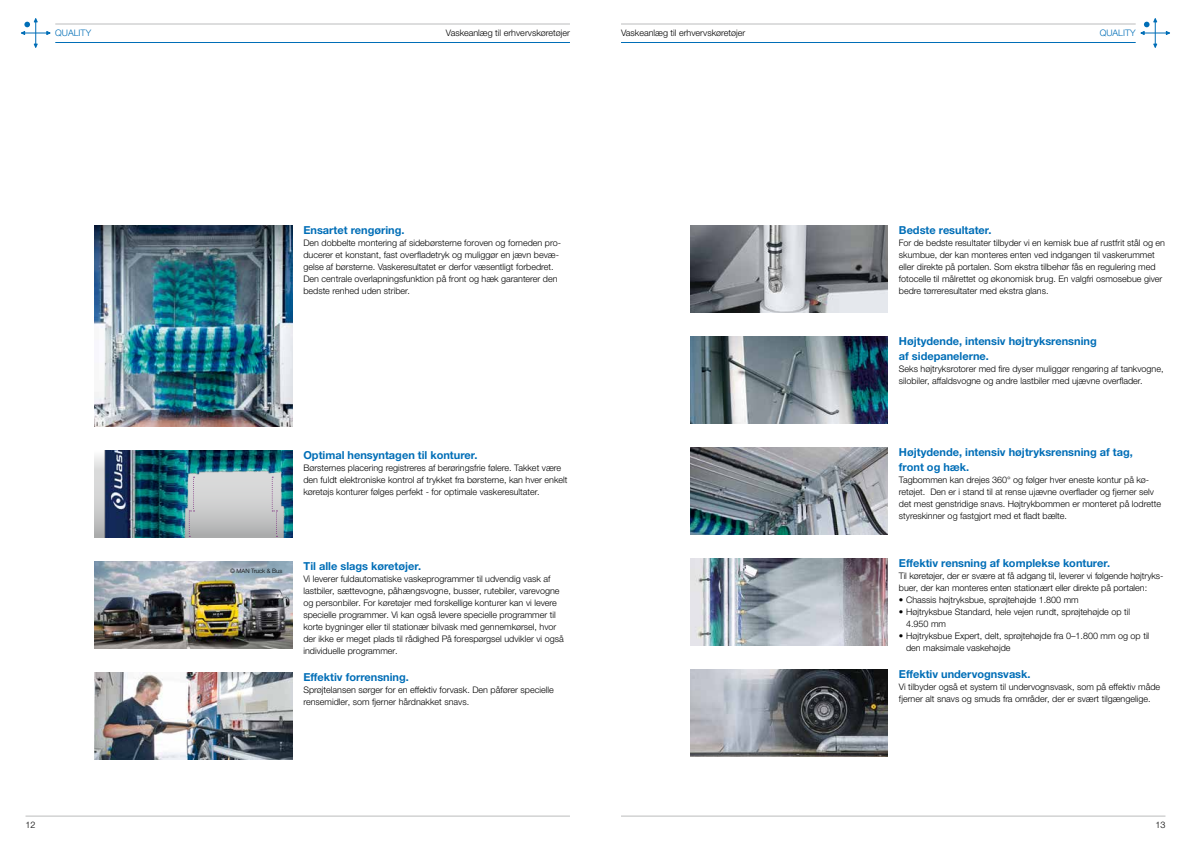
<style>
.page{position:relative;width:1191px;height:842px;background:#fff}
.page>*{position:absolute;margin:0;border:0;box-sizing:border-box;transform-origin:0 0}
.t1{font:700 11px/15px "Helvetica Neue LTW1 G";color:#006eb7}
.t2{font:300 9px/12px "Helvetica Neue LTW1 G";color:#000}
.t3{font:300 9px "Helvetica Neue LTW1 G";color:#006eb7}
.t4{font:300 6px "Helvetica Neue LTW1 G";color:#000}
</style>
<div class="page">
<hr style="left:55px;top:42px;width:515px;height:1px;background:#006eb7">
<hr style="left:621px;top:42px;width:514px;height:1px;background:#006eb7">
<hr style="left:55px;top:24px;width:515px;height:1px;background:#bbbcbd">
<hr style="left:621px;top:24px;width:514px;height:1px;background:#bbbcbd">
<svg style="left:21px;top:18px;width:30px;height:30px"></svg>
<svg style="left:1140px;top:18px;width:30px;height:30px"></svg>
<hr style="left:621px;top:816px;width:544px;height:1px;background:#bbbcbd">
<hr style="left:26px;top:816px;width:544px;height:1px;background:#bbbcbd">
<img style="left:95px;top:225px;width:197px;height:201px">
<img style="left:95px;top:672px;width:197px;height:87px">
<img style="left:95px;top:450px;width:197px;height:87px">
<svg style="left:189px;top:477px;width:5px;height:60px"></svg>
<svg style="left:272px;top:477px;width:5px;height:60px"></svg>
<img style="left:95px;top:561px;width:197px;height:87px">
<img style="left:690px;top:336px;width:197px;height:87px">
<img style="left:690px;top:225px;width:197px;height:87px">
<img style="left:690px;top:669px;width:197px;height:87px">
<img style="left:690px;top:447px;width:197px;height:87px">
<img style="left:690px;top:558px;width:197px;height:87px">
<p class="t3" style="left:55px;top:27px;width:37px">QUALITY</p>
<p class="t2" style="left:446px;top:27px;width:126px">Vaskeanlæg til erhvervskøretøjer</p>
<p class="t2" style="left:621px;top:27px;width:126px">Vaskeanlæg til erhvervskøretøjer</p>
<p class="t3" style="left:1099px;top:27px;width:37px">QUALITY</p>
<p class="t1" style="left:303px;top:223px;width:103px">Ensartet rengøring.</p>
<p class="t2" style="left:303px;top:237px;width:259px">Den dobbelte montering af sidebørsterne foroven og forneden pro&shy;ducerer et konstant, fast overfladetryk og muliggør en jævn bevæ&shy;gelse af børsterne. Vaskeresultatet er derfor væsentligt forbedret.<br>Den centrale overlapningsfunktion på front og hæk garanterer den bedste renhed uden striber.</p>
<p class="t1" style="left:303px;top:448px;width:176px">Optimal hensyntagen til konturer.</p>
<p class="t2" style="left:303px;top:462px;width:266px">Børsternes placering registreres af berøringsfrie følere. Takket være den fuldt elektroniske kontrol af trykket fra børsterne, kan hver enkelt køretøjs konturer følges perfekt - for optimale vaskeresultater.</p>
<p class="t4" style="left:230px;top:567px;width:54px">© MAN Truck &amp; Bus</p>
<p class="t1" style="left:303px;top:559px;width:119px">Til alle slags køretøjer.</p>
<p class="t2" style="left:303px;top:573px;width:262px">Vi leverer fuldautomatiske vaskeprogrammer til udvendig vask af lastbiler, sættevogne, påhængsvogne, busser, rutebiler, varevogne og personbiler. For køretøjer med forskellige konturer kan vi levere specielle programmer. Vi kan også levere specielle programmer til korte bygninger eller til stationær bilvask med gennemkørsel, hvor der ikke er meget plads til rådighed På forespørgsel udvikler vi også individuelle programmer.</p>
<p class="t1" style="left:303px;top:670px;width:107px">Effektiv forrensning.</p>
<p class="t2" style="left:303px;top:684px;width:252px">Sprøjtelansen sørger for en effektiv forvask. Den påfører specielle rensemidler, som fjerner hårdnakket snavs.</p>
<p class="t1" style="left:899px;top:223px;width:94px">Bedste resultater.</p>
<p class="t2" style="left:899px;top:237px;width:268px">For de bedste resultater tilbyder vi en kemisk bue af rustfrit stål og en skumbue, der kan monteres enten ved indgangen til vaskerummet eller direkte på portalen. Som ekstra tilbehør fås en regulering med fotocelle til målrettet og økonomisk brug. En valgfri osmosebue giver bedre tørreresultater med ekstra glans.</p>
<p class="t1" style="left:899px;top:334px;width:199px">Højtydende, intensiv højtryksrensning af sidepanelerne.</p>
<p class="t2" style="left:899px;top:363px;width:266px">Seks højtryksrotorer med fire dyser muliggør rengøring af tankvogne, silobiler, affaldsvogne og andre lastbiler med ujævne overflader.</p>
<p class="t1" style="left:899px;top:445px;width:235px">Højtydende, intensiv højtryksrensning af tag, front og hæk.</p>
<p class="t2" style="left:899px;top:474px;width:263px">Tagbommen kan drejes 360° og følger hver eneste kontur på kø&shy;retøjet. Den er i stand til at rense ujævne overflader og fjerner selv det mest genstridige snavs. Højtrykbommen er monteret på lodrette styreskinner og fastgjort med et fladt bælte.</p>
<p class="t1" style="left:899px;top:556px;width:213px">Effektiv rensning af komplekse konturer.</p>
<p class="t2" style="left:899px;top:570px;width:266px">Til køretøjer, der er svære at få adgang til, leverer vi følgende højtryks&shy;buer, der kan monteres enten stationært eller direkte på portalen:</p>
<p class="t2" style="left:899px;top:594px;width:181px">• Chassis højtryksbue, sprøjtehøjde 1.800 mm</p>
<p class="t2" style="left:906px;top:606px;width:226px;text-indent:-7px">• Højtryksbue Standard, hele vejen rundt, sprøjtehøjde op til<br>4.950 mm</p>
<p class="t2" style="left:906px;top:630px;width:245px;text-indent:-7px">• Højtryksbue Expert, delt, sprøjtehøjde fra 0–1.800 mm og op til den maksimale vaskehøjde</p>
<p class="t1" style="left:899px;top:667px;width:133px">Effektiv undervognsvask.</p>
<p class="t2" style="left:899px;top:681px;width:263px">Vi tilbyder også et system til undervognsvask, som på effektiv måde fjerner alt snavs og smuds fra områder, der er svært tilgængelige.</p>
<p class="t2" style="left:26px;top:819px;width:12px">12</p>
<p class="t2" style="left:1155px;top:819px;width:12px">13</p>
</div>
